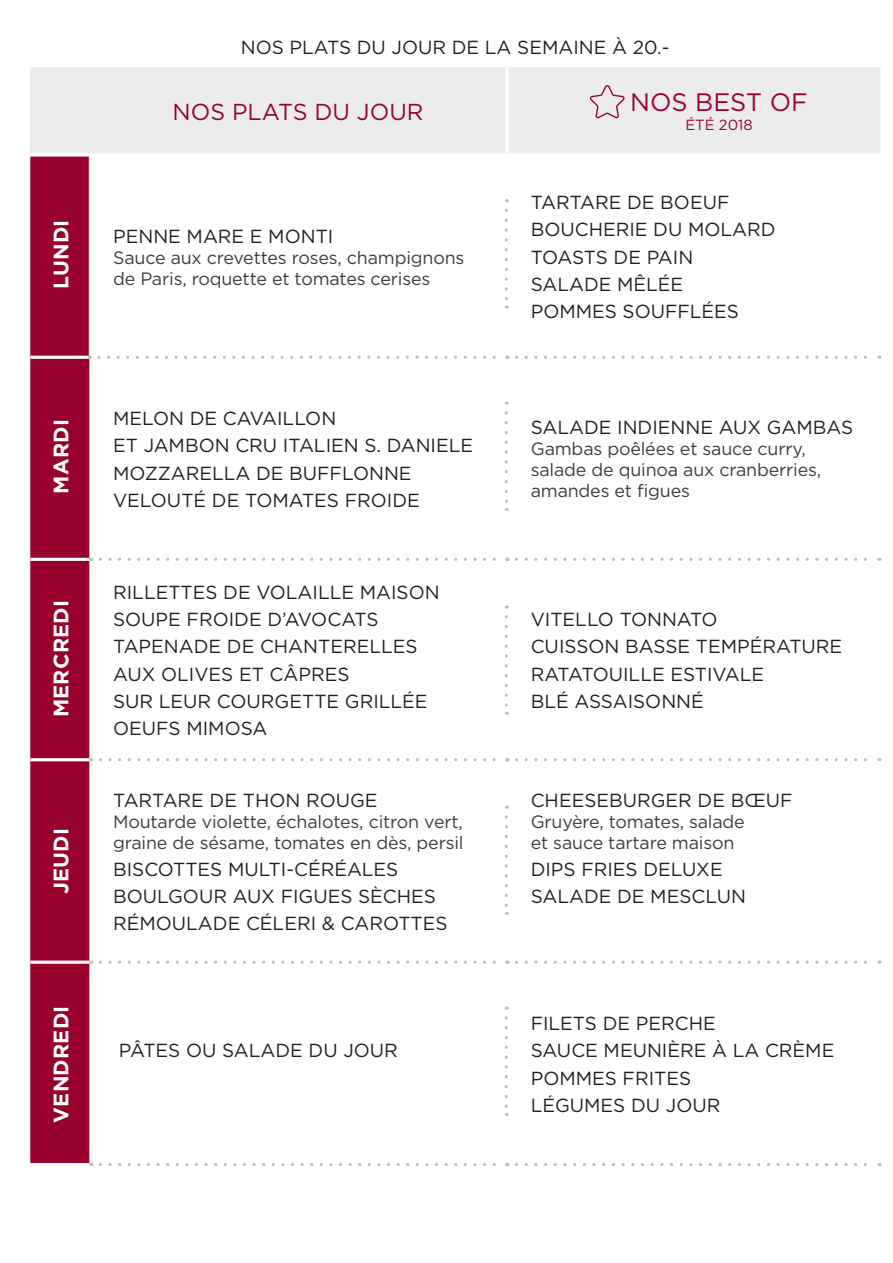
<style>
.page{position:relative;width:893px;height:1263px;background:#fff}
.page>*{position:absolute;margin:0;border:0;box-sizing:border-box;transform-origin:0 0}
.Style_de_paragraphe{font:25.2px "Gotham";color:#98012d}
.Style_de_paragraphe-2{font:23.1px "Gotham";color:#98012d}
.Style_de_paragraphe-3{font:700 21px "Gotham";letter-spacing:.01em;color:#fff}
.Style_de_paragraphe-4{font:18.9px "Gotham";color:#231f20}
.Style_de_paragraphe-5{font:17.85px/21px "Gotham";letter-spacing:-.01em;color:#3e3e3f}
.Style_de_paragraphe-6{font:14.7px "Gotham";color:#98012d}
</style>
<div class="page">
<div style="left:30px;top:67px;width:851px;height:86px;background:#ececee"></div>
<div style="left:30px;top:157px;width:59px;height:1006px;background:#98012d"></div>
<svg style="left:29px;top:155px;width:60px;height:2px"></svg>
<svg style="left:30px;top:960px;width:59px;height:4px"></svg>
<hr style="left:30px;top:356px;width:59px;height:3px;background:#fff">
<hr style="left:30px;top:558px;width:59px;height:3px;background:#fff">
<hr style="left:30px;top:758px;width:59px;height:3px;background:#fff">
<hr style="left:505px;top:67px;width:3px;height:86px;background:#fff">
<svg style="left:99px;top:356px;width:409px;height:3px"></svg>
<svg style="left:516px;top:356px;width:364px;height:3px"></svg>
<svg style="left:100px;top:558px;width:408px;height:3px"></svg>
<svg style="left:516px;top:558px;width:364px;height:3px"></svg>
<svg style="left:100px;top:758px;width:408px;height:3px"></svg>
<svg style="left:516px;top:758px;width:364px;height:3px"></svg>
<svg style="left:100px;top:960px;width:408px;height:4px"></svg>
<svg style="left:516px;top:960px;width:364px;height:4px"></svg>
<svg style="left:100px;top:1163px;width:408px;height:3px"></svg>
<svg style="left:516px;top:1163px;width:364px;height:3px"></svg>
<svg style="left:505px;top:210px;width:3px;height:99px"></svg>
<svg style="left:505px;top:413px;width:3px;height:98px"></svg>
<svg style="left:505px;top:617px;width:3px;height:98px"></svg>
<svg style="left:505px;top:817px;width:3px;height:98px"></svg>
<svg style="left:505px;top:1018px;width:3px;height:98px"></svg>
<svg style="left:590px;top:85px;width:35px;height:33px"></svg>
<p class="Style_de_paragraphe-3" style="left:49px;top:289px;width:71px;rotate:-90deg">LUNDI</p>
<p class="Style_de_paragraphe-3" style="left:49px;top:494px;width:76px;rotate:-90deg">MARDI</p>
<p class="Style_de_paragraphe-3" style="left:49px;top:717px;width:119px;rotate:-90deg">MERCREDI</p>
<p class="Style_de_paragraphe-3" style="left:49px;top:894px;width:68px;rotate:-90deg">JEUDI</p>
<p class="Style_de_paragraphe-3" style="left:49px;top:1122px;width:119px;rotate:-90deg">VENDREDI</p>
<p class="Style_de_paragraphe-4" style="left:241px;top:35px;width:430px">NOS PLATS DU JOUR DE LA SEMAINE À 20.-</p>
<p class="Style_de_paragraphe-2" style="left:173px;top:97px;width:252px">NOS PLATS DU JOUR</p>
<p class="Style_de_paragraphe-4" style="left:113px;top:224px;width:222px">PENNE MARE E MONTI</p>
<p class="Style_de_paragraphe-5" style="left:113px;top:246px;width:353px">Sauce aux crevettes roses, champignons de Paris, roquette et tomates cerises</p>
<p class="Style_de_paragraphe-4" style="left:113px;top:406px;width:225px">MELON DE CAVAILLON</p>
<p class="Style_de_paragraphe-4" style="left:113px;top:433px;width:361px">ET JAMBON CRU ITALIEN S. DANIELE</p>
<p class="Style_de_paragraphe-4" style="left:113px;top:461px;width:300px">MOZZARELLA DE BUFFLONNE</p>
<p class="Style_de_paragraphe-4" style="left:113px;top:488px;width:308px">VELOUTÉ DE TOMATES FROIDE</p>
<p class="Style_de_paragraphe-4" style="left:113px;top:580px;width:328px">RILLETTES DE VOLAILLE MAISON</p>
<p class="Style_de_paragraphe-4" style="left:113px;top:607px;width:267px">SOUPE FROIDE D’AVOCATS</p>
<p class="Style_de_paragraphe-4" style="left:113px;top:635px;width:306px">TAPENADE DE CHANTERELLES</p>
<p class="Style_de_paragraphe-4" style="left:113px;top:662px;width:238px">AUX OLIVES ET CÂPRES</p>
<p class="Style_de_paragraphe-4" style="left:113px;top:689px;width:316px">SUR LEUR COURGETTE GRILLÉE</p>
<p class="Style_de_paragraphe-4" style="left:113px;top:716px;width:156px">OEUFS MIMOSA</p>
<p class="Style_de_paragraphe-4" style="left:113px;top:788px;width:266px">TARTARE DE THON ROUGE</p>
<p class="Style_de_paragraphe-5" style="left:113px;top:810px;width:352px">Moutarde violette, échalotes, citron vert, graine de sésame, tomates en dès, persil</p>
<p class="Style_de_paragraphe-4" style="left:113px;top:857px;width:287px">BISCOTTES MULTI-CÉRÉALES</p>
<p class="Style_de_paragraphe-4" style="left:113px;top:884px;width:324px">BOULGOUR AUX FIGUES SÈCHES</p>
<p class="Style_de_paragraphe-4" style="left:113px;top:912px;width:336px">RÉMOULADE CÉLERI &amp; CAROTTES</p>
<p class="Style_de_paragraphe-4" style="left:119px;top:1038px;width:281px">PÂTES OU SALADE DU JOUR</p>
<p class="Style_de_paragraphe" style="left:630px;top:86px;width:179px">NOS BEST OF</p>
<p class="Style_de_paragraphe-6" style="left:685px;top:115px;width:69px">ÉTÉ 2018</p>
<p class="Style_de_paragraphe-4" style="left:531px;top:190px;width:200px">TARTARE DE BOEUF</p>
<p class="Style_de_paragraphe-4" style="left:531px;top:218px;width:246px">BOUCHERIE DU MOLARD</p>
<p class="Style_de_paragraphe-4" style="left:531px;top:245px;width:164px">TOASTS DE PAIN</p>
<p class="Style_de_paragraphe-4" style="left:531px;top:272px;width:154px">SALADE MÊLÉE</p>
<p class="Style_de_paragraphe-4" style="left:531px;top:299px;width:210px">POMMES SOUFFLÉES</p>
<p class="Style_de_paragraphe-4" style="left:531px;top:416px;width:324px">SALADE INDIENNE AUX GAMBAS</p>
<p class="Style_de_paragraphe-5" style="left:531px;top:438px;width:292px">Gambas poêlées et sauce curry, salade de quinoa aux cranberries, amandes et figues</p>
<p class="Style_de_paragraphe-4" style="left:531px;top:607px;width:188px">VITELLO TONNATO</p>
<p class="Style_de_paragraphe-4" style="left:531px;top:635px;width:313px">CUISSON BASSE TEMPÉRATURE</p>
<p class="Style_de_paragraphe-4" style="left:531px;top:662px;width:235px">RATATOUILLE ESTIVALE</p>
<p class="Style_de_paragraphe-4" style="left:531px;top:689px;width:175px">BLÉ ASSAISONNÉ</p>
<p class="Style_de_paragraphe-4" style="left:531px;top:788px;width:263px">CHEESEBURGER DE BŒUF</p>
<p class="Style_de_paragraphe-5" style="left:531px;top:810px;width:216px">Gruyère, tomates, salade</p>
<p class="Style_de_paragraphe-5" style="left:531px;top:831px;width:205px">et sauce tartare maison</p>
<p class="Style_de_paragraphe-4" style="left:531px;top:857px;width:193px">DIPS FRIES DELUXE</p>
<p class="Style_de_paragraphe-4" style="left:531px;top:884px;width:217px">SALADE DE MESCLUN</p>
<p class="Style_de_paragraphe-4" style="left:531px;top:1011px;width:187px">FILETS DE PERCHE</p>
<p class="Style_de_paragraphe-4" style="left:531px;top:1038px;width:305px">SAUCE MEUNIÈRE À LA CRÈME</p>
<p class="Style_de_paragraphe-4" style="left:531px;top:1066px;width:162px">POMMES FRITES</p>
<p class="Style_de_paragraphe-4" style="left:531px;top:1093px;width:191px">LÉGUMES DU JOUR</p>
</div>
